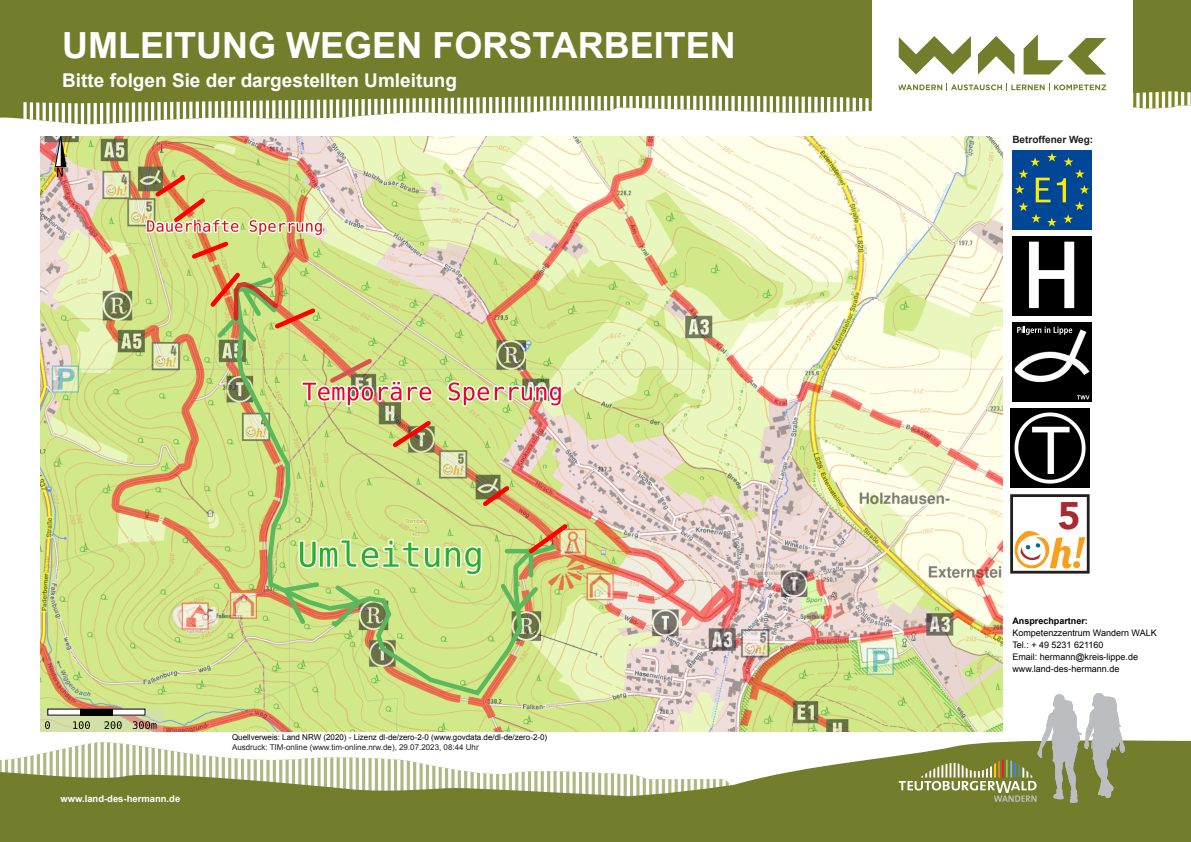
<style>
.page{position:relative;width:1191px;height:842px;background:#fff}
.page>*{position:absolute;margin:0;border:0;box-sizing:border-box;transform-origin:0 0}
.t1{font:900 38.3px "Avenir";color:#a72b30}
.t2{font:700 36px "Arial";color:#fff}
.t3{font:700 19px "Arial";color:#fff}
.t4{font:900 18.2px "Avenir";color:#a72b30}
.t5{font:700 10px "Arial";color:#231f20}
.t6{font:700 9.4px "Arial";color:#fff}
.t7{font:9px "Arial";color:#000}
.t8{font:700 9px "Arial";color:#000}
.t9{font:8px "Arial";color:#000}
.t10{font:8px "Arial";color:#231f20}
.t11{font:2.2px "Helvetica";color:#000}
</style>
<div class="page">
<img style="left:41px;top:136px;width:961px;height:595px">
<svg style="left:0;top:740px;width:1191px;height:102px;fill:#737d2b"></svg>
<div style="left:0;top:0;width:1191px;height:103px;background:#737d2b"></div>
<div style="left:872px;top:0;width:260px;height:129px;background:#fff"></div>
<svg style="left:898px;top:36px;width:73px;height:39px"></svg>
<svg style="left:978px;top:36px;width:36px;height:39px"></svg>
<svg style="left:1023px;top:35px;width:83px;height:40px"></svg>
<svg style="left:0;top:84px;width:1191px;height:40px"></svg>
<img style="left:1012px;top:150px;width:79px;height:80px">
<img style="left:1012px;top:236px;width:79px;height:80px">
<img style="left:1010px;top:408px;width:79px;height:80px">
<img style="left:1012px;top:322px;width:79px;height:80px">
<svg style="left:1017px;top:326px;width:55px;height:9px"></svg>
<svg style="left:1077px;top:395px;width:12px;height:4px"></svg>
<div style="left:1010px;top:494px;width:79px;height:80px;border:3px solid #231f20"></div>
<svg style="left:1013px;top:529px;width:72px;height:40px"></svg>
<svg style="left:898px;top:693px;width:227px;height:110px"></svg>
<p class="t2" style="left:62px;top:22px;width:675px">UMLEITUNG WEGEN FORSTARBEITEN</p>
<p class="t3" style="left:62px;top:68px;width:396px">Bitte folgen Sie der dargestellten Umleitung</p>
<p class="t6" style="left:60px;top:792px;width:121px">www.land-des-hermann.de</p>
<p class="t9" style="left:232px;top:732px;width:317px">Quellverweis: Land NRW (2020) - Lizenz dl-de/zero-2-0 (www.govdata.de/dl-de/zero-2-0)</p>
<p class="t10" style="left:232px;top:742px;width:248px">Ausdruck: TIM-online (www.tim-online.nrw.de), 29.07.2023, 08:44 Uhr</p>
<p class="t5" style="left:1012px;top:133px;width:82px">Betroffener Weg:</p>
<p class="t1" style="left:1057px;top:483px;width:24px">5</p>
<p class="t4" style="left:1070px;top:503px;width:12px">1</p>
<p class="t8" style="left:1012px;top:614px;width:77px">Ansprechpartner:</p>
<p class="t7" style="left:1012px;top:627px;width:146px">Kompetenzzentrum Wandern WALK</p>
<p class="t7" style="left:1012px;top:639px;width:93px">Tel.: + 49 5231 621160</p>
<p class="t7" style="left:1012px;top:651px;width:127px">Email: hermann@kreis-lippe.de</p>
<p class="t7" style="left:1012px;top:663px;width:109px">www.land-des-hermann.de</p>
<p class="t11" style="left:1081px;top:635px;width:17px">21.02.18 09:07</p>
</div>
